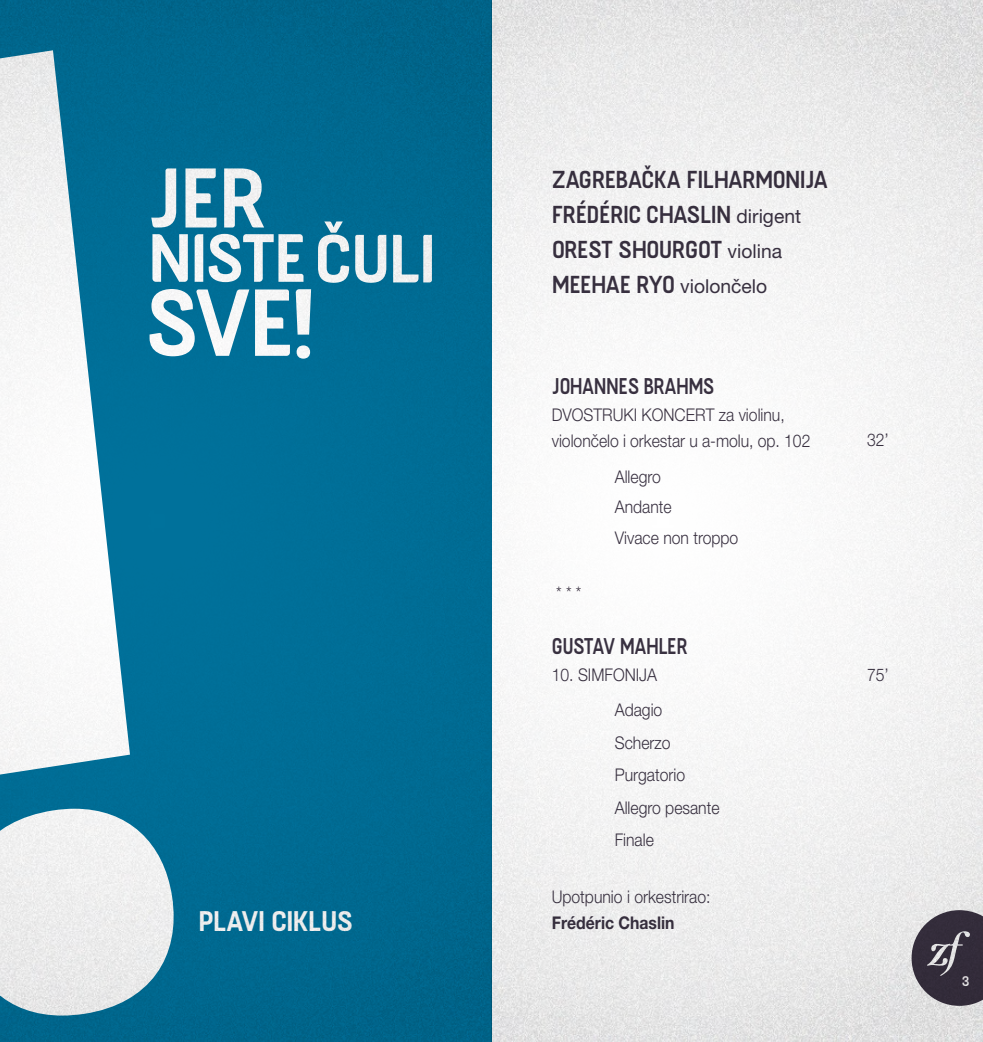
<style>
.page{position:relative;width:983px;height:1042px;background:#fff}
.page>*{position:absolute;margin:0;border:0;box-sizing:border-box;transform-origin:0 0}
.t1{font:28.35px "Fuji";letter-spacing:-.03em;color:#fff}
.t2{font:300 24.5px/35px "Fuji";letter-spacing:-.03em;color:#3a3242}
.t3{font:300 22.75px "Fuji";letter-spacing:-.04em;color:#3a3242;scale:.9 1}
.t4{font:19.25px "Helvetica Neue LT Pro";color:#3a3242}
.t5{font:300 17.5px/32.4px "Helvetica Neue LT Pro";color:#3a3242;scale:.9 1}
.t6{font:700 17.5px "Helvetica Neue LT Pro";color:#3a3242;scale:.9 1}
.t7{font:300 14px "Fuji";color:#fff}
.s1{font-family:"Helvetica Neue LT Pro";font-weight:400;font-size:19.25px}
.s2{font-family:"Fuji";font-weight:300;font-size:24.5px}
</style>
<div class="page">
<img style="left:0;top:0;width:982px;height:1042px">
<h1 class="t1" style="left:198px;top:903px;width:156px">PLAVI CIKLUS</h1>
<h2 class="t2" style="left:551px;top:162px;width:278px">ZAGREBAČKA FILHARMONIJA<br>FRÉDÉRIC CHASLIN <span class="s1">dirigent<br></span>OREST SHOURGOT <span class="s1">violina</span></h2>
<p class="t4" style="left:551px;top:275px;width:217px"><span class="s2">MEEHAE RYO</span> violončelo</p>
<h3 class="t3" style="left:551px;top:372px;width:182px">JOHANNES BRAHMS</h3>
<p class="t5" style="left:551px;top:401px;width:289px;line-height:26.2px">DVOSTRUKI KONCERT za violinu, violončelo i orkestar u a-molu, op. 102</p>
<p class="t5" style="left:614px;top:461px;width:139px;line-height:30.6px">Allegro<br>Andante<br>Vivace non troppo</p>
<p class="t5" style="left:556px;top:576px;width:30px">* * *</p>
<h3 class="t3" style="left:551px;top:632px;width:153px">GUSTAV MAHLER</h3>
<p class="t5" style="left:551px;top:656px;width:124px;line-height:35.9px;text-align:right">10. SIMFONIJA<br>Adagio</p>
<p class="t5" style="left:614px;top:726px;width:118px">Scherzo<br>Purgatorio<br>Allegro pesante<br>Finale</p>
<p class="t5" style="left:551px;top:880px;width:178px">Upotpunio i orkestrirao:</p>
<p class="t6" style="left:551px;top:912px;width:138px">Frédéric Chaslin</p>
<p class="t5" style="left:866px;top:423px;width:26px">32’</p>
<p class="t5" style="left:866px;top:658px;width:26px">75’</p>
<p class="t7" style="left:961px;top:972px;width:10px">3</p>
</div>
